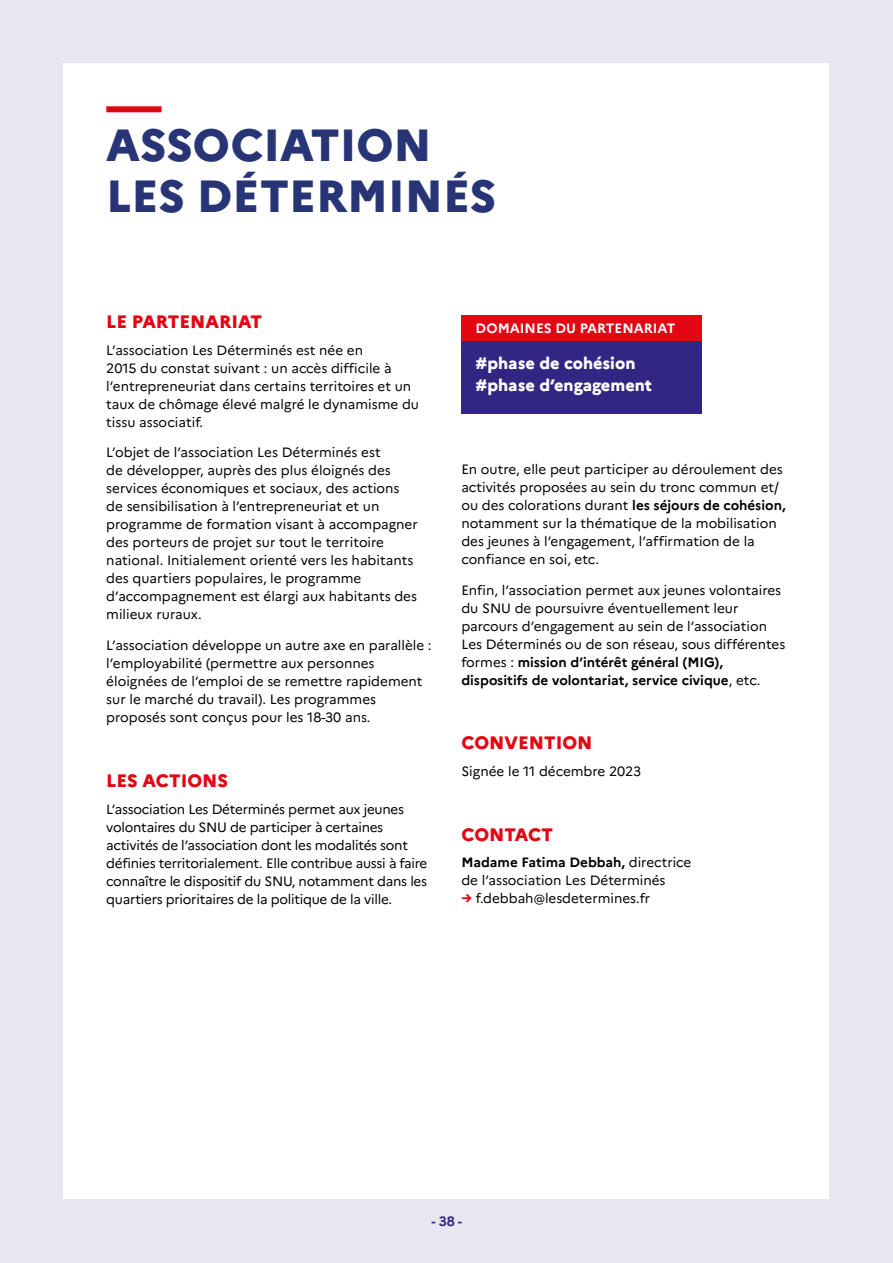
<style>
.page{position:relative;width:893px;height:1263px;background:#e8e6f1}
.page>*{position:absolute;margin:0;border:0;box-sizing:border-box;transform-origin:0 0}
.t1{font:800 45px/51px "Marianne";color:#273475}
.t2{font:800 18px "Marianne";color:#e30613}
.t3{font:800 16.5px/22.5px "Marianne";color:#fff}
.t4{font:13.5px/18px "Marianne";color:#000}
.t5{font:13.5px/18px "Marianne";letter-spacing:-.02em;color:#000}
.t6{font:700 13.5px "Marianne";color:#fff}
.t7{font:700 13.5px "Marianne";color:#312783}
.s1{font-weight:700}
.s2{font-weight:800;color:#e30613}
</style>
<div class="page">
<div style="left:64px;top:64px;width:765px;height:1135px;background:#fff"></div>
<div style="left:106px;top:106px;width:56px;height:6px;background:#e30613"></div>
<div style="left:461px;top:319px;width:241px;height:95px;background:#312783"></div>
<div style="left:461px;top:315px;width:241px;height:25px;background:#e30613"></div>
<h1 class="t1" style="left:106px;top:120px;width:392px">ASSOCIATION<br>LES DÉTERMINÉS</h1>
<h2 class="t2" style="left:106px;top:311px;width:157px">LE PARTENARIAT</h2>
<p class="t4" style="left:106px;top:341px;width:314px">L’association Les Déterminés est née en<br>2015 du constat suivant : un accès difficile à l’entrepreneuriat dans certains territoires et un taux de chômage élevé malgré le dynamisme du tissu associatif.</p>
<p class="t4" style="left:106px;top:444px;width:313px">L’objet de l’association Les Déterminés est<br>de développer, auprès des plus éloignés des services économiques et sociaux, des actions de sensibilisation à l’entrepreneuriat et un programme de formation visant à accompagner des porteurs de projet sur tout le territoire national. Initialement orienté vers les habitants des quartiers populaires, le programme d’accompagnement est élargi aux habitants des milieux ruraux.</p>
<p class="t4" style="left:106px;top:636px;width:327px">L’association développe un autre axe en parallèle : l’employabilité (permettre aux personnes éloignées de l’emploi de se remettre rapidement sur le marché du travail). Les programmes proposés sont conçus pour les 18-30 ans.</p>
<h2 class="t2" style="left:106px;top:770px;width:123px">LES ACTIONS</h2>
<p class="t5" style="left:106px;top:800px;width:323px">L’association Les Déterminés permet aux jeunes volontaires du SNU de participer à certaines activités de l’association dont les modalités sont définies territorialement. Elle contribue aussi à faire connaître le dispositif du SNU, notamment dans les quartiers prioritaires de la politique de la ville.</p>
<p class="t6" style="left:476px;top:320px;width:201px">DOMAINES DU PARTENARIAT</p>
<p class="t3" style="left:476px;top:351px;width:178px">#phase de cohésion #phase d’engagement</p>
<p class="t4" style="left:461px;top:460px;width:326px">En outre, elle peut participer au déroulement des activités proposées au sein du tronc commun et/ ou des colorations durant <span class="s1">les séjours de cohésion, </span>notamment sur la thématique de la mobilisation des jeunes à l’engagement, l’affirmation de la confiance en soi, etc.</p>
<p class="t4" style="left:461px;top:581px;width:325px">Enfin, l’association permet aux jeunes volontaires du SNU de poursuivre éventuellement leur parcours d’engagement au sein de l’association Les Déterminés ou de son réseau, sous différentes formes : <span class="s1">mission d’intérêt général (MIG), dispositifs de volontariat, service civique</span>, etc.</p>
<h2 class="t2" style="left:461px;top:732px;width:133px">CONVENTION</h2>
<p class="t4" style="left:461px;top:762px;width:181px">Signée le 11 décembre 2023</p>
<h2 class="t2" style="left:461px;top:823px;width:93px">CONTACT</h2>
<p class="t4" style="left:461px;top:853px;width:232px"><span class="s1">Madame Fatima Debbah,</span> directrice de l’association Les Déterminés</p>
<p class="t4" style="left:461px;top:889px;width:190px"><span class="s2">→</span> f.debbah@lesdetermines.fr</p>
<p class="t7" style="left:431px;top:1213px;width:32px">- 38 -</p>
</div>
